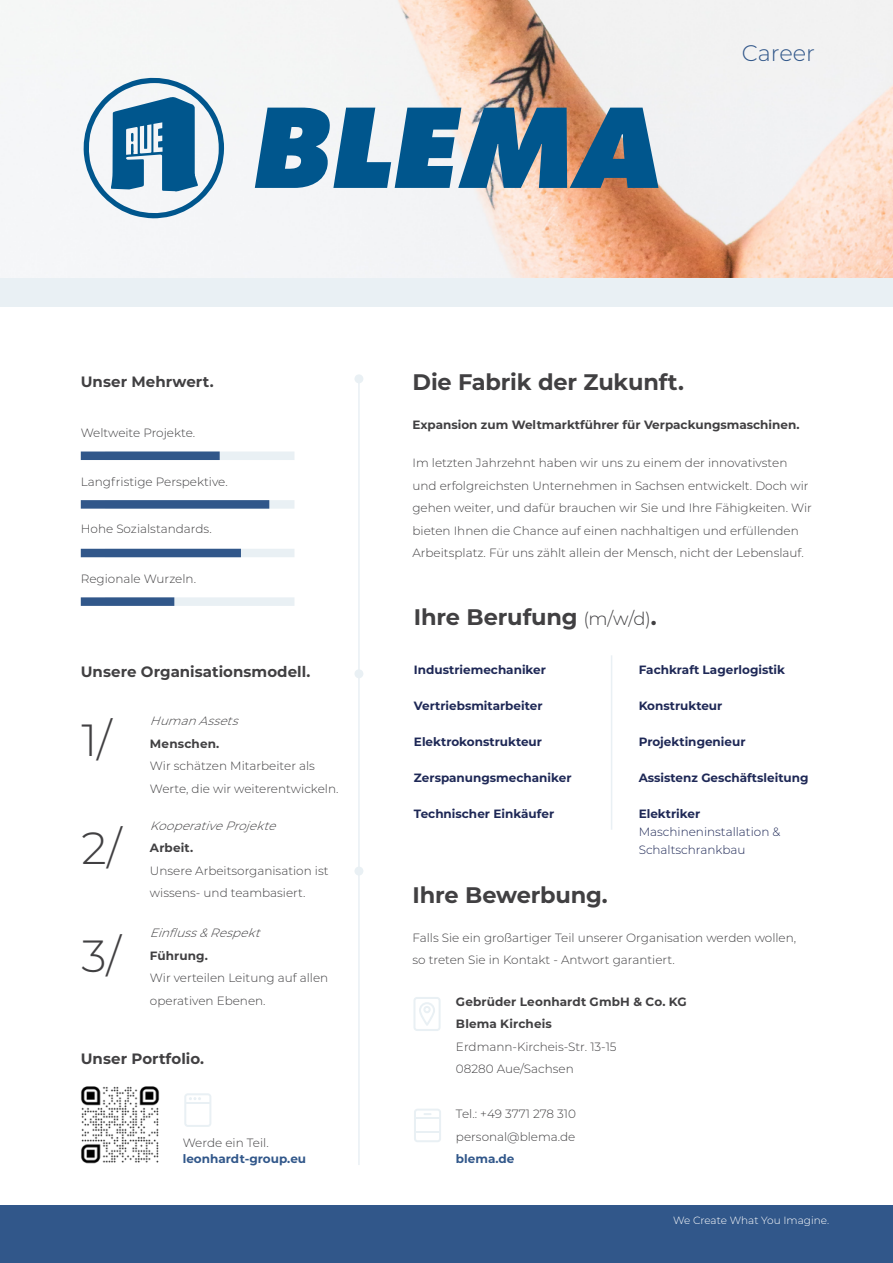
<style>
.page{position:relative;width:893px;height:1263px;background:#fff}
.page>*{position:absolute;margin:0;border:0;box-sizing:border-box;transform-origin:0 0}
.t1{font:300 45px "Montserrat";color:#414042}
.t2{font:700 22.5px "Montserrat";letter-spacing:-.01em;color:#414042}
.t3{font:300 22.5px "Montserrat";color:#31578a}
.t4{font:700 15px "Montserrat";letter-spacing:.005em;color:#414042}
.t5{font:300 12px/22.5px "Montserrat";color:#414042}
.t6{font:700 12px "Montserrat";color:#1e2856}
.t7{font:700 12px/22.5px "Montserrat";letter-spacing:.005em;color:#414042}
.t8{font:italic 300 12px "Montserrat";color:#414042}
.t9{font:300 12px/18px "Montserrat";color:#1e2856}
.t10{font:700 12px "Montserrat";color:#31578a}
.t11{font:300 10.5px "Montserrat";color:#fff}
.s1{font-weight:300;font-size:18px}
</style>
<div class="page">
<div style="left:0;top:273px;width:893px;height:33px;background:#e9f0f4"></div>
<div style="left:0;top:1206px;width:893px;height:57px;background:#31578a"></div>
<img style="left:0;top:0;width:893px;height:278px">
<svg style="left:255px;top:108px;width:403px;height:80px"></svg>
<svg style="left:84px;top:78px;width:140px;height:140px"></svg>
<svg style="left:184px;top:1093px;width:27px;height:34px"></svg>
<hr style="left:358px;top:379px;width:2px;height:786px;background:#e9f0f4">
<div style="left:354px;top:374px;width:9px;height:9px;background:#e9f0f4;border-radius:50%"></div>
<div style="left:354px;top:866px;width:9px;height:9px;background:#e9f0f4;border-radius:50%"></div>
<div style="left:354px;top:669px;width:9px;height:9px;background:#e9f0f4;border-radius:50%"></div>
<div style="left:105px;top:451px;width:189px;height:9px;background:#e9f0f4"></div>
<div style="left:105px;top:500px;width:189px;height:9px;background:#e9f0f4"></div>
<div style="left:105px;top:549px;width:189px;height:8px;background:#e9f0f4"></div>
<div style="left:105px;top:597px;width:189px;height:9px;background:#e9f0f4"></div>
<div style="left:81px;top:451px;width:139px;height:9px;background:#31578a"></div>
<div style="left:81px;top:500px;width:188px;height:9px;background:#31578a"></div>
<div style="left:81px;top:549px;width:160px;height:8px;background:#31578a"></div>
<div style="left:81px;top:597px;width:93px;height:9px;background:#31578a"></div>
<hr style="left:611px;top:655px;width:1px;height:175px;background:#e9f0f4">
<svg style="left:413px;top:997px;width:28px;height:34px"></svg>
<svg style="left:414px;top:1109px;width:27px;height:33px"></svg>
<img style="left:81px;top:1086px;width:79px;height:78px">
<h2 class="t3" style="left:742px;top:37px;width:75px">Career</h2>
<p class="t4" style="left:81px;top:370px;width:134px">Unser Mehrwert.</p>
<p class="t5" style="left:81px;top:421px;width:116px">Weltweite Projekte.</p>
<p class="t5" style="left:81px;top:470px;width:148px">Langfristige Perspektive.</p>
<p class="t5" style="left:81px;top:517px;width:132px">Hohe Sozialstandards.</p>
<p class="t5" style="left:81px;top:567px;width:117px">Regionale Wurzeln.</p>
<p class="t4" style="left:81px;top:660px;width:231px">Unsere Organisationsmodell.</p>
<h1 class="t1" style="left:81px;top:709px;width:32px">1/</h1>
<h1 class="t1" style="left:81px;top:817px;width:42px">2/</h1>
<h1 class="t1" style="left:81px;top:925px;width:41px">3/</h1>
<p class="t8" style="left:150px;top:713px;width:95px">HumanAssets</p>
<p class="t7" style="left:150px;top:731px;width:71px">Menschen.</p>
<p class="t5" style="left:150px;top:754px;width:190px">Wir schätzen Mitarbeiter als<br>Werte, die wir weiterentwickeln.</p>
<p class="t8" style="left:150px;top:817px;width:132px">KooperativeProjekte</p>
<p class="t7" style="left:150px;top:836px;width:45px">Arbeit.</p>
<p class="t5" style="left:150px;top:859px;width:180px">Unsere Arbeitsorganisation ist wissens- und teambasiert.</p>
<p class="t8" style="left:150px;top:924px;width:117px">Einfluss&amp;Respekt</p>
<p class="t7" style="left:150px;top:943px;width:60px">Führung.</p>
<p class="t5" style="left:150px;top:966px;width:180px">Wir verteilen Leitung auf allen operativen Ebenen.</p>
<p class="t4" style="left:81px;top:1048px;width:125px">Unser Portfolio.</p>
<p class="t5" style="left:183px;top:1131px;width:87px">Werde ein Teil.</p>
<p class="t10" style="left:183px;top:1150px;width:125px">leonhardt-group.eu</p>
<h2 class="t2" style="left:412px;top:365px;width:273px">Die Fabrik der Zukunft.</h2>
<p class="t7" style="left:412px;top:412px;width:389px">Expansion zum Weltmarktführer für Verpackungsmaschinen.</p>
<p class="t5" style="left:412px;top:451px;width:401px">Im letzten Jahrzehnt haben wir uns zu einem der innovativsten und erfolgreichsten Unternehmen in Sachsen entwickelt. Doch wir gehen weiter, und dafür brauchen wir Sie und Ihre Fähigkeiten. Wir bieten Ihnen die Chance auf einen nachhaltigen und erfüllenden Arbeitsplatz. Für uns zählt allein der Mensch, nicht der Lebenslauf.</p>
<h2 class="t2" style="left:414px;top:600px;width:244px">Ihre Berufung <span class="s1">(m/w/d)</span>.</h2>
<p class="t6" style="left:414px;top:661px;width:134px">Industriemechaniker</p>
<p class="t6" style="left:414px;top:697px;width:130px">Vertriebsmitarbeiter</p>
<p class="t6" style="left:414px;top:733px;width:130px">Elektrokonstrukteur</p>
<p class="t6" style="left:414px;top:769px;width:159px">Zerspanungsmechaniker</p>
<p class="t6" style="left:414px;top:805px;width:142px">Technischer Einkäufer</p>
<h2 class="t2" style="left:412px;top:879px;width:197px">Ihre Bewerbung.</h2>
<p class="t6" style="left:639px;top:661px;width:148px">Fachkraft Lagerlogistik</p>
<p class="t6" style="left:639px;top:697px;width:85px">Konstrukteur</p>
<p class="t6" style="left:639px;top:733px;width:108px">Projektingenieur</p>
<p class="t6" style="left:639px;top:769px;width:171px">Assistenz Geschäftsleitung</p>
<p class="t6" style="left:639px;top:805px;width:63px">Elektriker</p>
<p class="t9" style="left:639px;top:822px;width:143px">Maschineninstallation &amp;<br>Schaltschrankbau</p>
<p class="t5" style="left:412px;top:926px;width:385px">Falls Sie ein großartiger Teil unserer Organisation werden wollen, so treten Sie in Kontakt - Antwort garantiert.</p>
<p class="t7" style="left:456px;top:990px;width:232px">Gebrüder Leonhardt GmbH &amp; Co. KG<br>Blema Kircheis</p>
<p class="t5" style="left:456px;top:1035px;width:162px">Erdmann-Kircheis-Str. 13-15<br>08280 Aue/Sachsen</p>
<p class="t5" style="left:456px;top:1102px;width:122px">Tel.: +49 3771 278 310 personal@blema.de</p>
<p class="t10" style="left:456px;top:1150px;width:60px">blema.de</p>
<p class="t11" style="left:673px;top:1213px;width:158px">We Create What You Imagine.</p>
</div>
